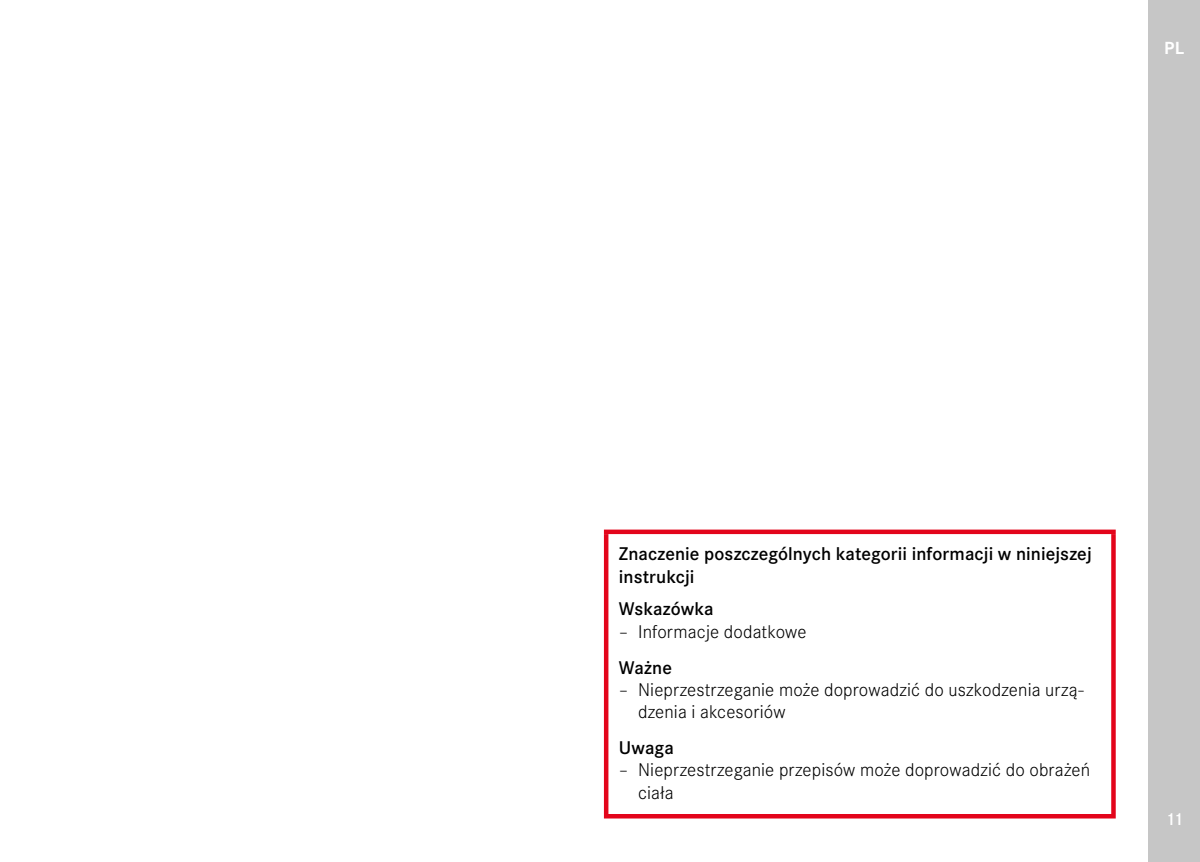
<style>
.page{position:relative;width:1200px;height:862px;background:#fff}
.page>*{position:absolute;margin:0;border:0;box-sizing:border-box;transform-origin:0 0}
.t1{font:300 19.12px/22.3px "Corporate S";letter-spacing:.005em;color:#000}
.t2{font:600 19.12px/22.9px "Corporate S";letter-spacing:.005em;color:#000}
.t3{font:700 18.22px "Corporate S";color:#fff}
.t4{font:600 18px "Corporate S";color:#fff}
</style>
<div class="page">
<div style="left:1148px;top:0;width:51px;height:861px;background:#c6c6c6"></div>
<svg style="left:603px;top:529px;width:512px;height:4px;background:#e7293c"></svg>
<div style="left:603px;top:533px;width:5px;height:280px;background:#e3051b"></div>
<svg style="left:1110px;top:533px;width:5px;height:280px"></svg>
<div style="left:603px;top:813px;width:512px;height:5px;background:#e3051b"></div>
<p class="t3" style="left:1163px;top:34px;width:22px">PL</p>
<p class="t2" style="left:618px;top:540px;width:474px">Znaczenie poszczególnych kategorii informacji w niniejszej instrukcji</p>
<p class="t2" style="left:618px;top:596px;width:96px">Wskazówka</p>
<p class="t1" style="left:618px;top:618px;width:189px">– Informacje dodatkowe</p>
<p class="t2" style="left:618px;top:654px;width:54px">Ważne</p>
<p class="t1" style="left:638px;top:677px;width:447px;text-indent:-19px">– Nieprzestrzeganie może doprowadzić do uszkodzenia urzą&shy;dzenia i akcesoriów</p>
<p class="t2" style="left:618px;top:734px;width:56px">Uwaga</p>
<p class="t1" style="left:638px;top:757px;width:453px;text-indent:-19px">– Nieprzestrzeganie przepisów może doprowadzić do obrażeń ciała</p>
<p class="t4" style="left:1164px;top:805px;width:19px">11</p>
</div>
